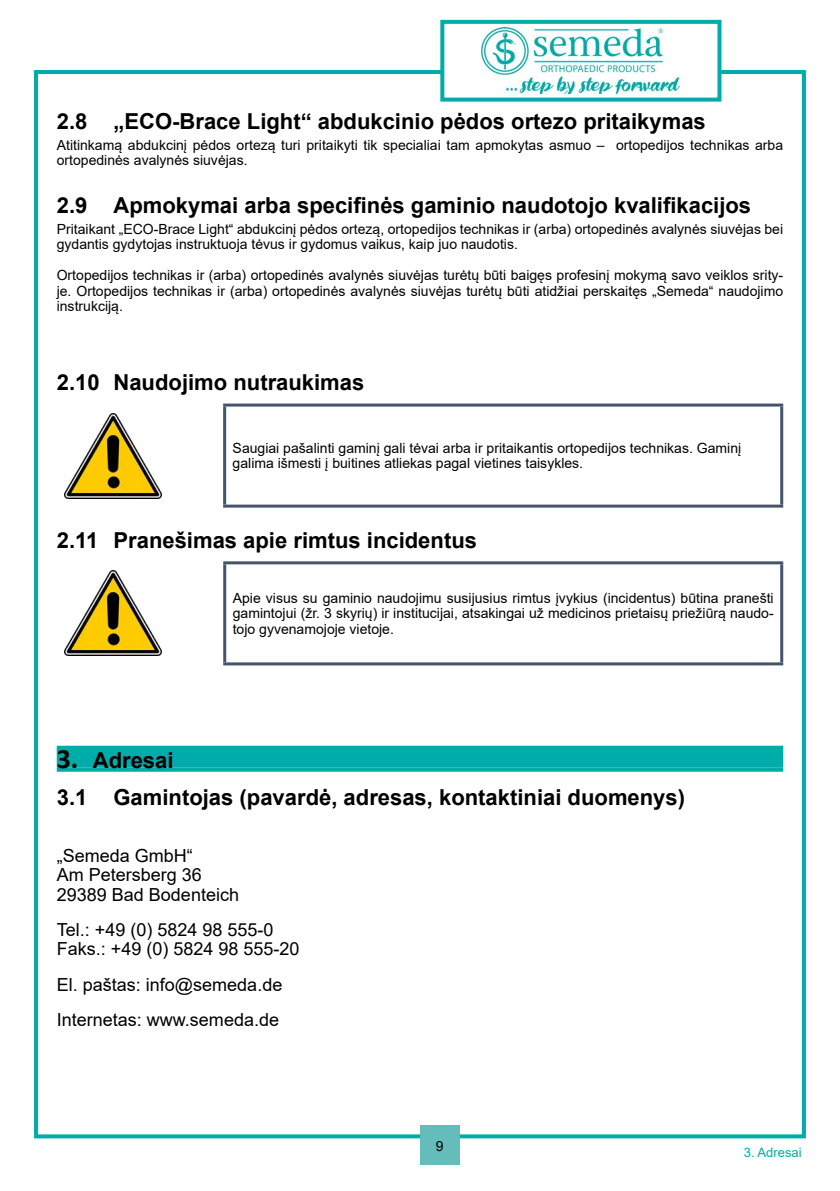
<style>
.page{position:relative;width:840px;height:1191px;background:#fff}
.page>*{position:absolute;margin:0;border:0;box-sizing:border-box;transform-origin:0 0}
.t1{font:700 22px/37.8px "Arial";color:#000}
.t2{font:18px/19.4px "Arial";color:#000}
.t3{font:14px/15.2px "Arial";color:#000}
.t4{font:13px "Arial";color:#00aca9}
.s1{font-family:"Calibri";font-size:28px}
</style>
<div class="page">
<div style="left:34px;top:70px;width:771px;height:1068px;border:4px solid #00aca9"></div>
<div style="left:440px;top:20px;width:281px;height:82px;background:#fff;border:4px solid #00aca9"></div>
<img style="left:481px;top:27px;width:198px;height:67px">
<div style="left:420px;top:1125px;width:39px;height:40px;background:#64bcbb"></div>
<div style="left:57px;top:745px;width:725px;height:22px;background:#00aca9"></div>
<svg style="left:57px;top:767px;width:725px;height:4px;background:#0cafad"></svg>
<hr style="left:223px;top:403px;width:559px;height:3px;background:#44546a">
<hr style="left:223px;top:504px;width:559px;height:3px;background:#44546a">
<hr style="left:223px;top:406px;width:3px;height:98px;background:#44546a">
<hr style="left:779px;top:406px;width:3px;height:98px;background:#44546a">
<img style="left:65px;top:413px;width:96px;height:85px">
<hr style="left:223px;top:561px;width:559px;height:3px;background:#44546a">
<hr style="left:223px;top:662px;width:559px;height:3px;background:#44546a">
<hr style="left:223px;top:564px;width:3px;height:98px;background:#44546a">
<hr style="left:779px;top:564px;width:3px;height:98px;background:#44546a">
<img style="left:65px;top:571px;width:96px;height:85px">
<h1 class="t1" style="left:57px;top:103px;width:650px">2.8 „ECO-Brace Light“ abdukcinio pėdos ortezo pritaikymas</h1>
<p class="t3" style="left:57px;top:138px;width:727px">Atitinkamą abdukcinį pėdos ortezą turi pritaikyti tik specialiai tam apmokytas asmuo – ortopedijos technikas arba ortopedinės avalynės siuvėjas.</p>
<h1 class="t1" style="left:57px;top:187px;width:695px">2.9 Apmokymai arba specifinės gaminio naudotojo kvalifikacijos</h1>
<p class="t3" style="left:57px;top:222px;width:727px">Pritaikant „ECO-Brace Light“ abdukcinį pėdos ortezą, ortopedijos technikas ir (arba) ortopedinės avalynės siuvėjas bei gydantis gydytojas instruktuoja tėvus ir gydomus vaikus, kaip juo naudotis.</p>
<p class="t3" style="left:57px;top:268px;width:727px;text-align:justify">Ortopedijos technikas ir (arba) ortopedinės avalynės siuvėjas turėtų būti baigęs profesinį mokymą savo veiklos srity&shy;je. Ortopedijos technikas ir (arba) ortopedinės avalynės siuvėjas turėtų būti atidžiai perskaitęs „Semeda“ naudojimo instrukciją.</p>
<h1 class="t1" style="left:57px;top:363px;width:309px">2.10 Naudojimo nutraukimas</h1>
<p class="t3" style="left:232px;top:440px;width:510px">Saugiai pašalinti gaminį gali tėvai arba ir pritaikantis ortopedijos technikas. Gaminį galima išmesti į buitines atliekas pagal vietines taisykles.</p>
<h1 class="t1" style="left:57px;top:521px;width:421px">2.11 Pranešimas apie rimtus incidentus</h1>
<p class="t3" style="left:232px;top:591px;width:542px;text-align:justify">Apie visus su gaminio naudojimu susijusius rimtus įvykius (incidentus) būtina pranešti gamintojui (žr. 3 skyrių) ir institucijai, atsakingai už medicinos prietaisų priežiūrą naudo&shy;tojo gyvenamojoje vietoje.</p>
<h1 class="t1" style="left:57px;top:741px;width:629px"><span class="s1">3.</span> Adresai<br>3.1 Gamintojas (pavardė, adresas, kontaktiniai duomenys)</h1>
<p class="t2" style="left:57px;top:845px;width:184px">„Semeda GmbH“<br>Am Petersberg 36<br>29389 Bad Bodenteich</p>
<p class="t2" style="left:57px;top:920px;width:244px">Tel.: +49 (0) 5824 98 555-0<br>Faks.: +49 (0) 5824 98 555-20</p>
<p class="t2" style="left:57px;top:966px;width:227px;line-height:35.4px">El. paštas: info@semeda.de<br>Internetas: www.semeda.de</p>
<p class="t3" style="left:435px;top:1138px;width:9px">9</p>
<p class="t4" style="left:743px;top:1143px;width:59px">3. Adresai</p>
</div>
